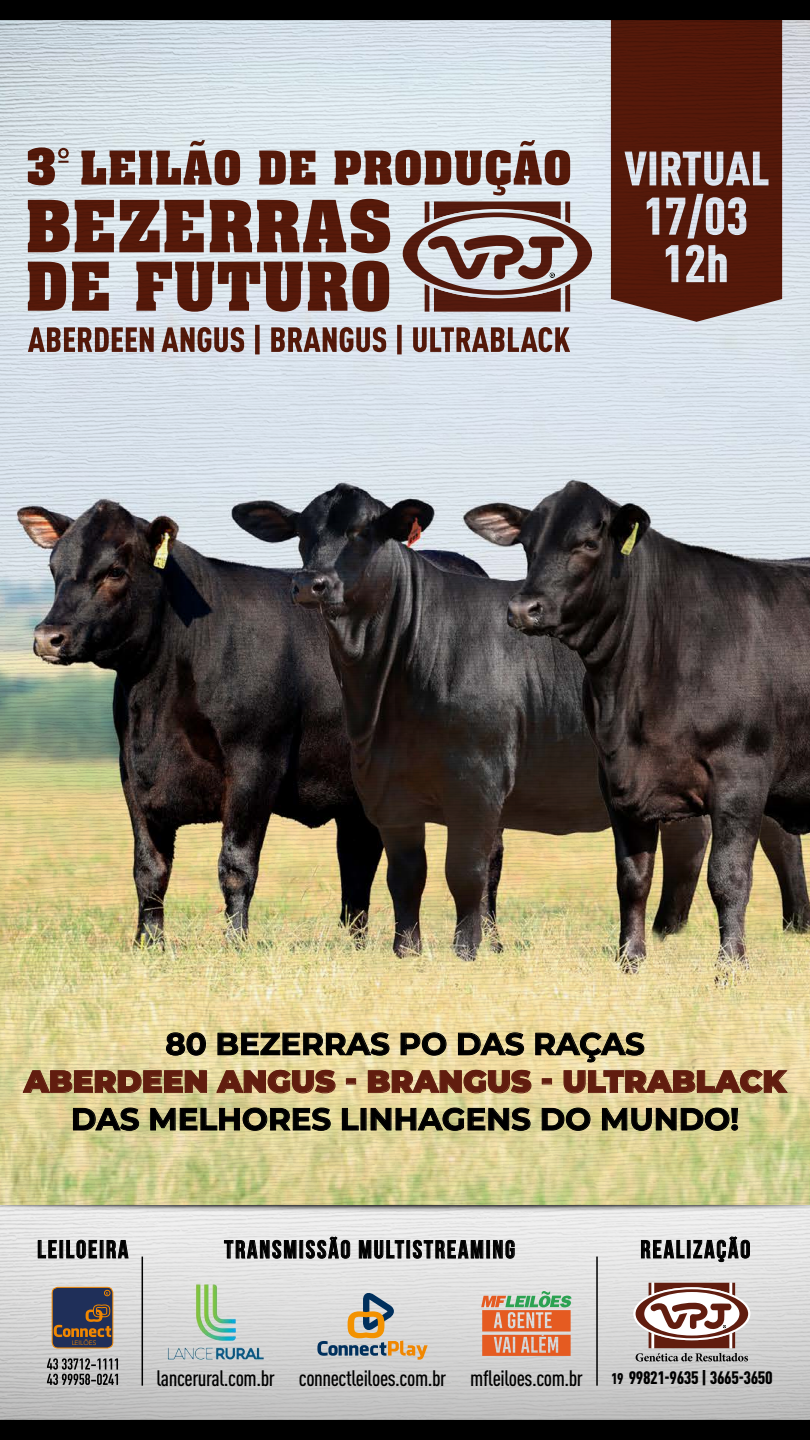
<style>
.page{position:relative;width:810px;height:1440px;background:#fff}
.page>*{position:absolute;margin:0;border:0;box-sizing:border-box;transform-origin:0 0}
.t1{font:700 30.83px "Montserrat";color:#000}
.t2{font:900 30.83px "Montserrat";color:#611d0f}
.t3{font:700 24.97px "Bebas Neue";letter-spacing:.08em;color:#000}
.t4{font:500 condensed 22.05px "DIN Pro";letter-spacing:-.02em;color:#000}
.t5{font:900 condensed 17.77px "DIN Pro";letter-spacing:-.02em;color:#000}
.t6{font:300 6.52px "Avenir";color:#f18700}
.t7{font:700 4.12px "Arial";color:#f18700}
.s1{font-size:15.23px}
</style>
<div class="page">
<svg style="left:0;top:1234px;width:810px;height:186px;background:#d2d2d1"></svg>
<svg style="left:317px;top:1292px;width:111px;height:68px;background:#c0bbb1"></svg>
<svg style="left:481px;top:1291px;width:91px;height:65px;background:#d0946f"></svg>
<img style="left:165px;top:1283px;width:100px;height:78px">
<svg style="left:224px;top:1240px;width:72px;height:19px"></svg>
<div style="left:300px;top:1240px;width:3px;height:18px;border:1px solid #000"></div>
<svg style="left:306px;top:1236px;width:44px;height:23px"></svg>
<svg style="left:359px;top:1240px;width:45px;height:19px"></svg>
<div style="left:407px;top:1240px;width:3px;height:18px;border:1px solid #000"></div>
<svg style="left:413px;top:1240px;width:70px;height:19px"></svg>
<div style="left:487px;top:1240px;width:3px;height:18px;border:1px solid #000"></div>
<svg style="left:493px;top:1240px;width:22px;height:19px"></svg>
<svg style="left:641px;top:1240px;width:44px;height:18px"></svg>
<div style="left:687px;top:1240px;width:3px;height:18px;border:1px solid #000"></div>
<svg style="left:693px;top:1236px;width:57px;height:26px"></svg>
<svg style="left:636px;top:1283px;width:112px;height:79px"></svg>
<svg style="left:38px;top:1240px;width:19px;height:18px"></svg>
<div style="left:60px;top:1240px;width:3px;height:18px;border:1px solid #000"></div>
<svg style="left:66px;top:1240px;width:31px;height:19px"></svg>
<div style="left:100px;top:1240px;width:3px;height:18px;border:1px solid #000"></div>
<svg style="left:107px;top:1240px;width:21px;height:18px"></svg>
<svg style="left:47px;top:1358px;width:71px;height:27px;background:#858585"></svg>
<div style="left:52px;top:1287px;width:61px;height:61px;background:#1f2f59;border-radius:6px"></div>
<div style="left:52px;top:1287px;width:61px;height:61px;border:1px solid #f18700;border-radius:6px"></div>
<svg style="left:54px;top:1305px;width:57px;height:32px"></svg>
<svg style="left:104px;top:1290px;width:7px;height:6px"></svg>
<hr style="left:596px;top:1257px;width:2px;height:129px;background:#000">
<hr style="left:142px;top:1257px;width:1px;height:129px;background:#000">
<div style="left:0;top:1420px;width:810px;height:20px;background:#000"></div>
<img style="left:0;top:1205px;width:810px;height:29px">
<img style="left:0;top:20px;width:810px;height:1185px">
<svg style="left:166px;top:1032px;width:40px;height:24px"></svg>
<svg style="left:218px;top:1032px;width:171px;height:24px;background:#b3a77b"></svg>
<svg style="left:401px;top:1032px;width:45px;height:24px"></svg>
<svg style="left:458px;top:1032px;width:66px;height:24px;background:#baac7f"></svg>
<svg style="left:535px;top:1032px;width:109px;height:30px;background:#c2b385"></svg>
<svg style="left:23px;top:1070px;width:184px;height:23px;background:#c1ab7c"></svg>
<svg style="left:216px;top:1070px;width:119px;height:23px;background:#cdb383"></svg>
<div style="left:346px;top:1079px;width:10px;height:5px;border:1px solid #611d0f"></div>
<svg style="left:368px;top:1070px;width:163px;height:23px;background:#ccb181"></svg>
<div style="left:542px;top:1079px;width:10px;height:5px;border:1px solid #611d0f"></div>
<svg style="left:564px;top:1070px;width:224px;height:23px;background:#cdb386"></svg>
<svg style="left:73px;top:1108px;width:66px;height:23px;background:#aaa273"></svg>
<svg style="left:150px;top:1108px;width:181px;height:23px;background:#aaa374"></svg>
<svg style="left:342px;top:1108px;width:17px;height:22px"></svg>
<svg style="left:371px;top:1108px;width:159px;height:23px;background:#aca476"></svg>
<svg style="left:542px;top:1108px;width:48px;height:23px"></svg>
<svg style="left:602px;top:1108px;width:136px;height:23px;background:#b0a778"></svg>
<svg style="left:28px;top:140px;width:564px;height:172px;background:#98807c"></svg>
<svg style="left:28px;top:325px;width:542px;height:29px;background:#9c8685"></svg>
<svg style="left:611px;top:20px;width:171px;height:302px;background:#592215"></svg>
<svg style="left:647px;top:194px;width:99px;height:88px;background:#835f59"></svg>
<svg style="left:625px;top:152px;width:144px;height:34px;background:#998180"></svg>
<div style="left:0;top:0;width:810px;height:20px;background:#000"></div>
<h1 class="t1" style="left:165px;top:1022px;width:481px">80 BEZERRAS PO DAS RAÇAS</h1>
<h1 class="t2" style="left:24px;top:1058px;width:764px">ABERDEEN ANGUS - BRANGUS - ULTRABLACK</h1>
<h1 class="t1" style="left:71px;top:1097px;width:670px">DAS MELHORES LINHAGENS DO MUNDO!</h1>
<p class="t3" style="left:37px;top:1236px;width:92px">LEILOEIRA</p>
<p class="t7" style="left:106px;top:1290px;width:4px">R</p>
<p class="t6" style="left:71px;top:1339px;width:26px">LEILÕES</p>
<p class="t3" style="left:224px;top:1236px;width:292px">TRANSMISSÃO MULTISTREAMING</p>
<p class="t3" style="left:640px;top:1236px;width:111px">REALIZAÇÃO</p>
<p class="t4" style="left:156px;top:1362px;width:428px">lancerural.com.br connectleiloes.com.br mfleiloes.com.br</p>
<p class="t5" style="left:611px;top:1364px;width:163px"><span class="s1">19</span> 99821-9635 | 3665-3650</p>
</div>
